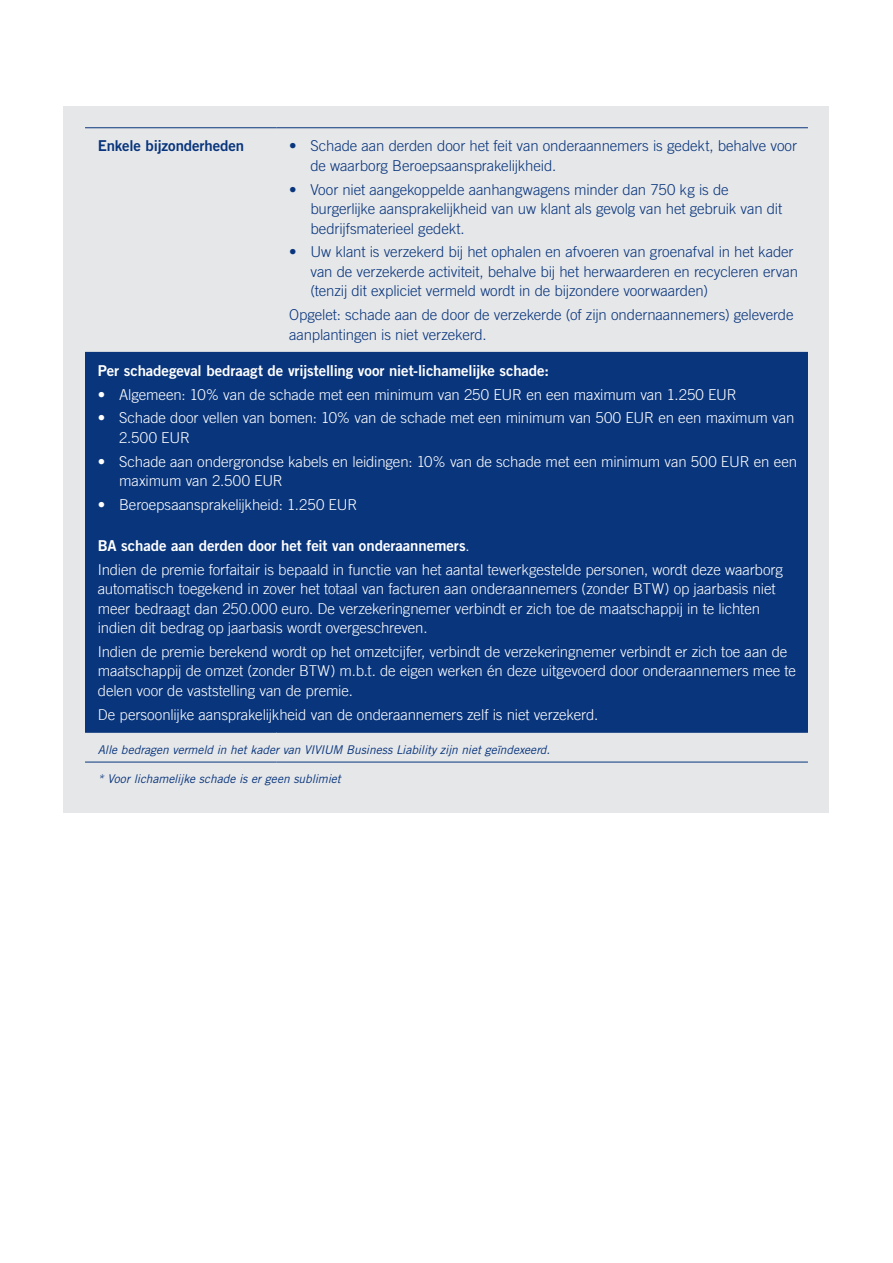
<style>
.page{position:relative;width:893px;height:1263px;background:#fff}
.page>*{position:absolute;margin:0;border:0;box-sizing:border-box;transform-origin:0 0}
.hoofdpunten{font:300 15px/19.5px "Trade Gothic LT";letter-spacing:-.01em;color:#fff}
.hoofdpunten-2{font:300 15px/19.5px "Trade Gothic LT Std";letter-spacing:-.01em;color:#08357c}
.hoofdpunten-3{font:300 15px/19.5px "Trade Gothic LT Std";letter-spacing:-.01em;color:#fff}
.hoofdpunten-4{font:15px "Trade Gothic LT Std Bd 2";letter-spacing:-.005em;color:#fff}
.hoofdpunten-5{font:15px "Trade Gothic LT Std Bd 2";letter-spacing:-.01em;color:#08357c}
.hoofdpunten-6{font:italic 12px "Trade Gothic LT Std";letter-spacing:-.01em;color:#08357c}
.s1{font-family:"Trade Gothic LT";font-weight:300}
</style>
<div class="page">
<div style="left:64px;top:106px;width:765px;height:707px;background:#e6e7e9"></div>
<div style="left:85px;top:352px;width:723px;height:380px;background:#08357c"></div>
<hr style="left:85px;top:127px;width:191px;height:1px;background:#08357c">
<hr style="left:276px;top:127px;width:532px;height:1px;background:#08357c">
<hr style="left:85px;top:732px;width:191px;height:1px;background:#08357c">
<hr style="left:276px;top:732px;width:532px;height:1px;background:#08357c">
<hr style="left:85px;top:762px;width:191px;height:1px;background:#08357c">
<hr style="left:276px;top:762px;width:532px;height:1px;background:#08357c">
<p class="hoofdpunten-5" style="left:98px;top:137px;width:148px">Enkele bijzonderheden</p>
<p class="hoofdpunten-2" style="left:310px;top:136px;width:488px;text-indent:-21px">• Schade aan derden door het feit van onderaannemers is gedekt, behalve voor de waarborg Beroepsaansprakelijkheid.</p>
<p class="hoofdpunten-2" style="left:310px;top:179px;width:473px;text-indent:-21px">• Voor niet aangekoppelde aanhangwagens minder dan 750 kg is de burgerlijke aansprakelijkheid van uw klant als gevolg van het gebruik van dit bedrijfsmaterieel gedekt.</p>
<p class="hoofdpunten-2" style="left:310px;top:242px;width:489px;text-indent:-21px">• Uw klant is verzekerd bij het ophalen en afvoeren van groenafval in het kader van de verzekerde activiteit, behalve bij het herwaarderen en recycleren ervan (tenzij dit expliciet vermeld wordt in de bijzondere voorwaarden)</p>
<p class="hoofdpunten-2" style="left:289px;top:305px;width:506px">Opgelet: schade aan de door de verzekerde (of zijn ondernaannemers) geleverde aanplantingen is niet verzekerd.</p>
<p class="hoofdpunten-4" style="left:98px;top:361px;width:453px">Per schadegeval bedraagt de vrijstelling voor niet-lichamelijke schade:</p>
<p class="hoofdpunten-3" style="left:98px;top:384px;width:641px">• Algemeen: 10% van de schade met een minimum van 250 EUR en een maximum van 1.250 EUR</p>
<p class="hoofdpunten-3" style="left:119px;top:408px;width:677px;text-indent:-21px">• Schade door vellen van bomen: 10% van de schade met een minimum van 500 EUR en een maximum van<br>2.500 EUR</p>
<p class="hoofdpunten-3" style="left:119px;top:451px;width:679px;text-indent:-21px">• Schade aan ondergrondse kabels en leidingen: 10% van de schade met een minimum van 500 EUR en een maximum van 2.500 EUR</p>
<p class="hoofdpunten-3" style="left:98px;top:495px;width:261px">• Beroepsaansprakelijkheid: 1.250 EUR</p>
<p class="hoofdpunten-4" style="left:98px;top:536px;width:373px">BA schade aan derden door het feit van onderaannemers<span class="s1">.</span></p>
<p class="hoofdpunten" style="left:98px;top:559px;width:687px">Indien de premie forfaitair is bepaald in functie van het aantal tewerkgestelde personen, wordt deze waarborg automatisch toegekend in zover het totaal van facturen aan onderaannemers (zonder BTW) op jaarbasis niet meer bedraagt dan 250.000 euro. De verzekeringnemer verbindt er zich toe de maatschappij in te lichten indien dit bedrag op jaarbasis wordt overgeschreven.</p>
<p class="hoofdpunten" style="left:98px;top:641px;width:700px">Indien de premie berekend wordt op het omzetcijfer, verbindt de verzekeringnemer verbindt er zich toe aan de maatschappij de omzet (zonder BTW) m.b.t. de eigen werken én deze uitgevoerd door onderaannemers mee te delen voor de vaststelling van de premie.</p>
<p class="hoofdpunten" style="left:98px;top:704px;width:502px">De persoonlijke aansprakelijkheid van de onderaannemers zelf is niet verzekerd.</p>
<p class="hoofdpunten-6" style="left:98px;top:742px;width:454px">Alle bedragen vermeld in het kader van VIVIUM Business Liability zijn niet geïndexeerd.</p>
<p class="hoofdpunten-6" style="left:98px;top:772px;width:245px">* Voor lichamelijke schade is er geen sublimiet</p>
</div>
